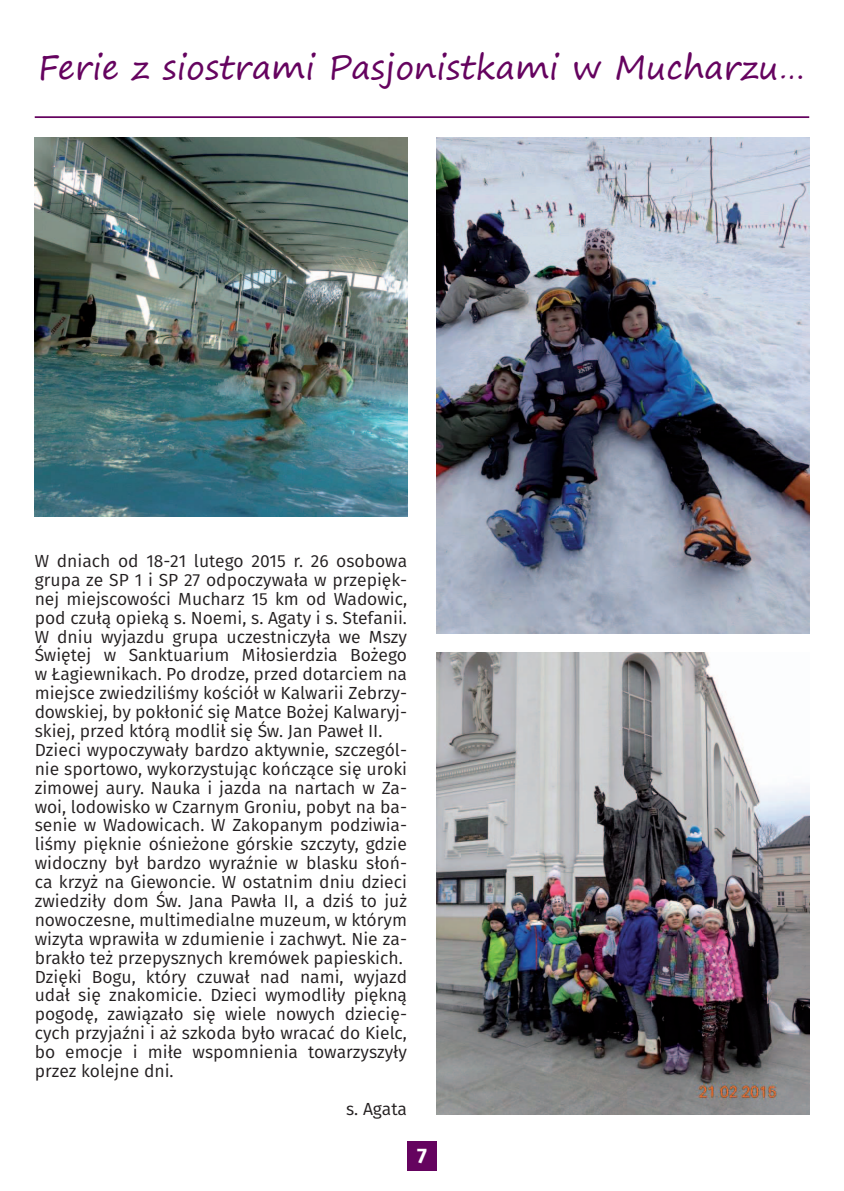
<style>
.page{position:relative;width:844px;height:1191px;background:#fff}
.page>*{position:absolute;margin:0;border:0;box-sizing:border-box;transform-origin:0 0}
.t1{font:33.25px "Segoe Print";color:#65035f}
.t2{font:700 21px "Fira Sans";color:#fff}
.t3{font:17.5px/18.9px "Fira Sans";color:#231f20}
</style>
<div class="page">
<div style="left:407px;top:1141px;width:30px;height:30px;background:#65035f"></div>
<hr style="left:35px;top:116px;width:774px;height:2px;background:#65035f">
<img style="left:35px;top:138px;width:372px;height:378px">
<img style="left:437px;top:138px;width:372px;height:496px">
<img style="left:437px;top:652px;width:372px;height:462px">
<h1 class="t1" style="left:38px;top:37px;width:769px">Ferie z siostrami Pasjonistkami w Mucharzu…</h1>
<p class="t3" style="left:35px;top:553px;width:374px">W dniach od 18-21 lutego 2015 r. 26 osobowa grupa ze SP 1 i SP 27 odpoczywała w przepięk&shy;nej miejscowości Mucharz 15 km od Wadowic, pod czułą opieką s. Noemi, s. Agaty i s. Stefanii.<br>W dniu wyjazdu grupa uczestniczyła we Mszy Świętej w Sanktuarium Miłosierdzia Bożego w Łagiewnikach. Po drodze, przed dotarciem na miejsce zwiedziliśmy kościół w Kalwarii Zebrzy&shy;dowskiej, by pokłonić się Matce Bożej Kalwaryj&shy;skiej, przed którą modlił się Św. Jan Paweł II.<br>Dzieci wypoczywały bardzo aktywnie, szczegól&shy;nie sportowo, wykorzystując kończące się uroki zimowej aury. Nauka i jazda na nartach w Za&shy;woi, lodowisko w Czarnym Groniu, pobyt na ba&shy;senie w Wadowicach. W Zakopanym podziwia&shy;liśmy pięknie ośnieżone górskie szczyty, gdzie widoczny był bardzo wyraźnie w blasku słoń&shy;ca krzyż na Giewoncie. W ostatnim dniu dzieci zwiedziły dom Św. Jana Pawła II, a dziś to już nowoczesne, multimedialne muzeum, w którym wizyta wprawiła w zdumienie i zachwyt. Nie za&shy;brakło też przepysznych kremówek papieskich.<br>Dzięki Bogu, który czuwał nad nami, wyjazd udał się znakomicie. Dzieci wymodliły piękną pogodę, zawiązało się wiele nowych dziecię&shy;cych przyjaźni i aż szkoda było wracać do Kielc, bo emocje i miłe wspomnienia towarzyszyły przez kolejne dni.</p>
<p class="t3" style="left:346px;top:1100px;width:62px">s. Agata</p>
<p class="t2" style="left:417px;top:1140px;width:11px">7</p>
</div>
